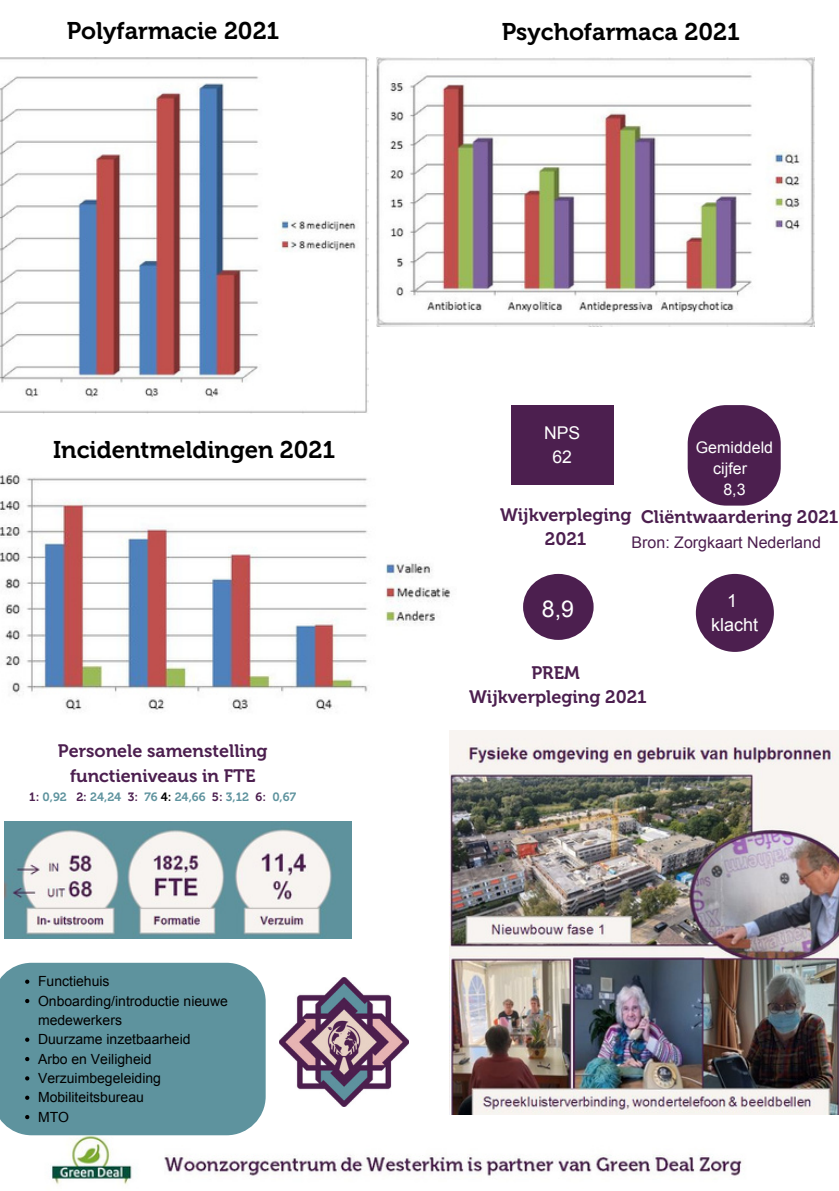
<style>
.page{position:relative;width:839px;height:1191px;background:#fff}
.page>*{position:absolute;margin:0;border:0;box-sizing:border-box;transform-origin:0 0}
.t1{font:24px "Museo 700";color:#000}
.t2{font:23.2px "Arial";color:#fff}
.t3{font:18px/24px "Museo 700";color:#4c1f4f;text-align:center}
.t4{font:18px/24px "Arial";color:#fff;text-align:center}
.t5{font:17.6px/23.4px "Arial";color:#fff;text-align:center}
.t6{font:16px "Arial";color:#4c1f4f}
.t7{font:16px/21px "Arial";color:#fff;text-align:center}
.t8{font:14px/19.4px "Arial";color:#000}
.t9{font:12px "Museo 700";color:#5e939e}
.s1{color:#4c1f4f}
.s2{color:#000}
</style>
<div class="page">
<div style="left:687px;top:405px;width:93px;height:101px;background:#4c1f4f;border-radius:39px"></div>
<img style="left:5px;top:822px;width:346px;height:117px">
<div style="left:523px;top:574px;width:70px;height:66px;background:#4c1f4f;border-radius:50%"></div>
<div style="left:511px;top:405px;width:102px;height:80px;background:#4c1f4f"></div>
<div style="left:695px;top:574px;width:78px;height:78px;background:#4c1f4f;border-radius:50%"></div>
<img style="left:37px;top:1135px;width:705px;height:50px">
<img style="left:450px;top:730px;width:388px;height:384px">
<img style="left:376px;top:58px;width:438px;height:268px">
<img style="left:0;top:58px;width:368px;height:355px">
<img style="left:0;top:473px;width:451px;height:239px">
<div style="left:0;top:963px;width:266px;height:172px;background:#5e939e"></div>
<img style="left:279px;top:978px;width:129px;height:129px">
<svg style="left:25px;top:980px;width:4px;height:4px"></svg>
<svg style="left:25px;top:999px;width:4px;height:4px"></svg>
<svg style="left:25px;top:1038px;width:4px;height:4px"></svg>
<svg style="left:25px;top:1057px;width:4px;height:4px"></svg>
<svg style="left:25px;top:1076px;width:4px;height:5px"></svg>
<svg style="left:25px;top:1096px;width:4px;height:4px"></svg>
<svg style="left:25px;top:1115px;width:4px;height:4px"></svg>
<h1 class="t1" style="left:67px;top:16px;width:214px">Polyfarmacie 2021</h1>
<h1 class="t1" style="left:501px;top:18px;width:240px">Psychofarmaca 2021</h1>
<h1 class="t1" style="left:53px;top:436px;width:284px">Incidentmeldingen 2021</h1>
<p class="t3" style="left:58px;top:739px;width:211px;line-height:25px">Personele samenstelling functieniveaus in FTE</p>
<p class="t9" style="left:29px;top:790px;width:268px"><span class="s1">1:</span> 0,92 <span class="s1">2:</span> 24,24 <span class="s1">3:</span> 76 <span class="s2">4:</span> 24,66 <span class="s1">5:</span> 3,12 <span class="s1">6:</span> 0,67</p>
<p class="t8" style="left:38px;top:972px;width:191px">Functiehuis<br>Onboarding/introductie nieuwe medewerkers<br>Duurzame inzetbaarheid<br>Arbo en Veiligheid<br>Verzuimbegeleiding<br>Mobiliteitsbureau<br>MTO</p>
<p class="t5" style="left:544px;top:422px;width:38px">NPS<br>62</p>
<p class="t7" style="left:695px;top:437px;width:79px">Gemiddeld cijfer<br>8,3</p>
<p class="t3" style="left:500px;top:503px;width:133px">Wijkverpleging<br>2021</p>
<p class="t3" style="left:641px;top:504px;width:199px">Cliëntwaardering 2021</p>
<p class="t6" style="left:631px;top:533px;width:191px">Bron: Zorgkaart Nederland</p>
<h2 class="t2" style="left:542px;top:596px;width:34px">8,9</h2>
<p class="t3" style="left:469px;top:661px;width:179px">PREM<br>Wijkverpleging 2021</p>
<p class="t4" style="left:711px;top:589px;width:48px">1 klacht</p>
</div>
